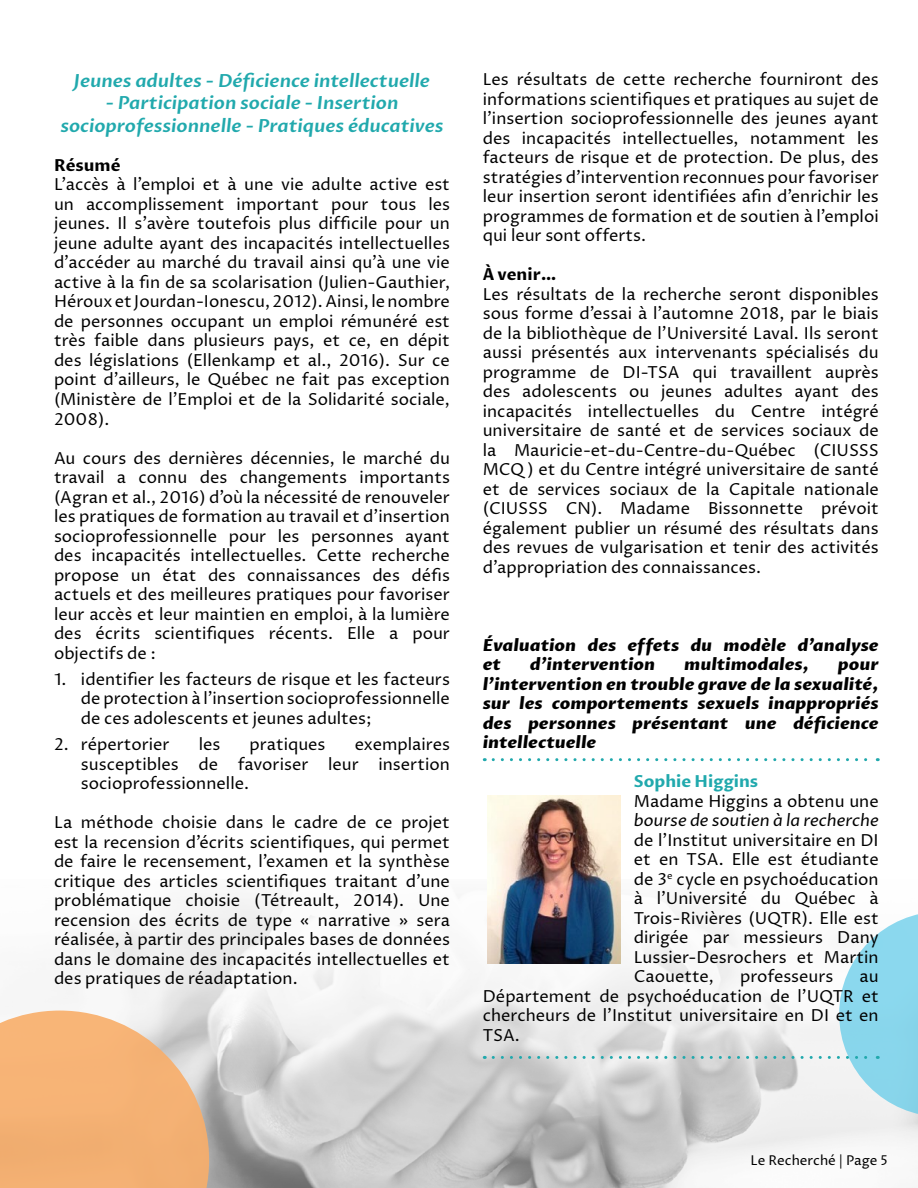
<style>
.page{position:relative;width:918px;height:1188px;background:#fff}
.page>*{position:absolute;margin:0;border:0;box-sizing:border-box;transform-origin:0 0}
.t1{font:italic 600 18px/22.5px "Proza Libre";color:#21a9ad;text-align:center}
.t2{font:16.5px/19.5px "Proza Libre";color:#000;text-align:justify}
.t3{font:italic 800 16.5px/19.5px "Proza Libre";color:#000}
.t4{font:italic 16.5px "Proza Libre";color:#000}
.t5{font:700 16.5px "Proza Libre";color:#000}
.t6{font:700 16.5px "Proza Libre";color:#21a9ad}
.t7{font:13.5px "Proza Libre";color:#000}
</style>
<div class="page">
<svg style="left:0;top:861px;width:918px;height:327px"></svg>
<svg style="left:493px;top:758px;width:385px;height:3px"></svg>
<svg style="left:493px;top:912px;width:425px;height:205px"></svg>
<img style="left:488px;top:795px;width:132px;height:168px">
<p class="t1" style="left:74px;top:70px;width:358px">Jeunes adultes - Déficience intellectuelle</p>
<p class="t1" style="left:60px;top:92px;width:385px">- Participation sociale - Insertion socioprofessionnelle - Pratiques éducatives</p>
<p class="t5" style="left:54px;top:155px;width:68px">Résumé</p>
<p class="t2" style="left:54px;top:175px;width:398px">L’accès à l’emploi et à une vie adulte active est un accomplissement important pour tous les jeunes. Il s’avère toutefois plus difficile pour un jeune adulte ayant des incapacités intellectuelles d’accéder au marché du travail ainsi qu’à une vie active à la fin de sa scolarisation (Julien-Gauthier, Héroux et Jourdan-Ionescu, 2012). Ainsi, le nombre de personnes occupant un emploi rémunéré est très faible dans plusieurs pays, et ce, en dépit des législations (Ellenkamp et al., 2016). Sur ce point d’ailleurs, le Québec ne fait pas exception (Ministère de l’Emploi et de la Solidarité sociale, 2008).</p>
<p class="t2" style="left:54px;top:448px;width:398px">Au cours des dernières décennies, le marché du travail a connu des changements importants (Agran et al., 2016) d’où la nécessité de renouveler les pratiques de formation au travail et d’insertion socioprofessionnelle pour les personnes ayant des incapacités intellectuelles. Cette recherche propose un état des connaissances des défis actuels et des meilleures pratiques pour favoriser leur accès et leur maintien en emploi, à la lumière des écrits scientifiques récents. Elle a pour objectifs de :</p>
<p class="t2" style="left:81px;top:669px;width:371px;text-indent:-27px">1. identifier les facteurs de risque et les facteurs de protection à l’insertion socioprofessionnelle de ces adolescents et jeunes adultes;</p>
<p class="t2" style="left:54px;top:735px;width:117px">2. répertorier</p>
<p class="t2" style="left:199px;top:735px;width:23px">les</p>
<p class="t2" style="left:250px;top:735px;width:77px">pratiques</p>
<p class="t2" style="left:81px;top:735px;width:370px;text-indent:274px">exemplaires susceptibles de favoriser leur insertion socioprofessionnelle.</p>
<p class="t2" style="left:54px;top:813px;width:397px">La méthode choisie dans le cadre de ce projet est la recension d’écrits scientifiques, qui permet de faire le recensement, l’examen et la synthèse critique des articles scientifiques traitant d’une problématique choisie (Tétreault, 2014). Une recension des écrits de type « narrative » sera réalisée, à partir des principales bases de données dans le domaine des incapacités intellectuelles et des pratiques de réadaptation.</p>
<p class="t2" style="left:483px;top:70px;width:398px">Les résultats de cette recherche fourniront des informations scientifiques et pratiques au sujet de l’insertion socioprofessionnelle des jeunes ayant des incapacités intellectuelles, notamment les facteurs de risque et de protection. De plus, des stratégies d’intervention reconnues pour favoriser leur insertion seront identifiées afin d’enrichir les programmes de formation et de soutien à l’emploi qui leur sont offerts.</p>
<p class="t5" style="left:483px;top:264px;width:75px">À venir…</p>
<p class="t2" style="left:483px;top:284px;width:398px">Les résultats de la recherche seront disponibles sous forme d’essai à l’automne 2018, par le biais de la bibliothèque de l’Université Laval. Ils seront aussi présentés aux intervenants spécialisés du programme de DI-TSA qui travaillent auprès des adolescents ou jeunes adultes ayant des incapacités intellectuelles du Centre intégré universitaire de santé et de services sociaux de la Mauricie-et-du-Centre-du-Québec (CIUSSS MCQ ) et du Centre intégré universitaire de santé et de services sociaux de la Capitale nationale (CIUSSS CN). Madame Bissonnette prévoit également publier un résumé des résultats dans des revues de vulgarisation et tenir des activités d’appropriation des connaissances.</p>
<p class="t3" style="left:483px;top:636px;width:398px">Évaluation des effets du modèle d’analyse et</p>
<p class="t3" style="left:530px;top:656px;width:127px">d’intervention</p>
<p class="t3" style="left:684px;top:656px;width:126px">multimodales,</p>
<p class="t3" style="left:483px;top:656px;width:398px;text-align:justify;text-indent:355px">pour l’intervention en trouble grave de la sexualité, sur les comportements sexuels inappropriés des personnes présentant une déficience intellectuelle</p>
<p class="t6" style="left:634px;top:771px;width:126px">Sophie Higgins</p>
<p class="t2" style="left:634px;top:792px;width:246px">Madame Higgins a obtenu une</p>
<p class="t4" style="left:634px;top:811px;width:246px">bourse de soutien à la recherche</p>
<p class="t2" style="left:634px;top:831px;width:246px">de l’Institut universitaire en DI et en TSA. Elle est étudiante de 3<sup>e</sup> cycle en psychoéducation à l’Université du Québec à Trois-Rivières (UQTR). Elle est dirigée par messieurs Dany Lussier-Desrochers et Martin Caouette,</p>
<p class="t2" style="left:740px;top:967px;width:95px">professeurs</p>
<p class="t2" style="left:483px;top:967px;width:398px;text-indent:377px">au Département de psychoéducation de l’UQTR et chercheurs de l’Institut universitaire en DI et en TSA.</p>
<p class="t7" style="left:751px;top:1153px;width:139px">Le Recherché | Page 5</p>
</div>
